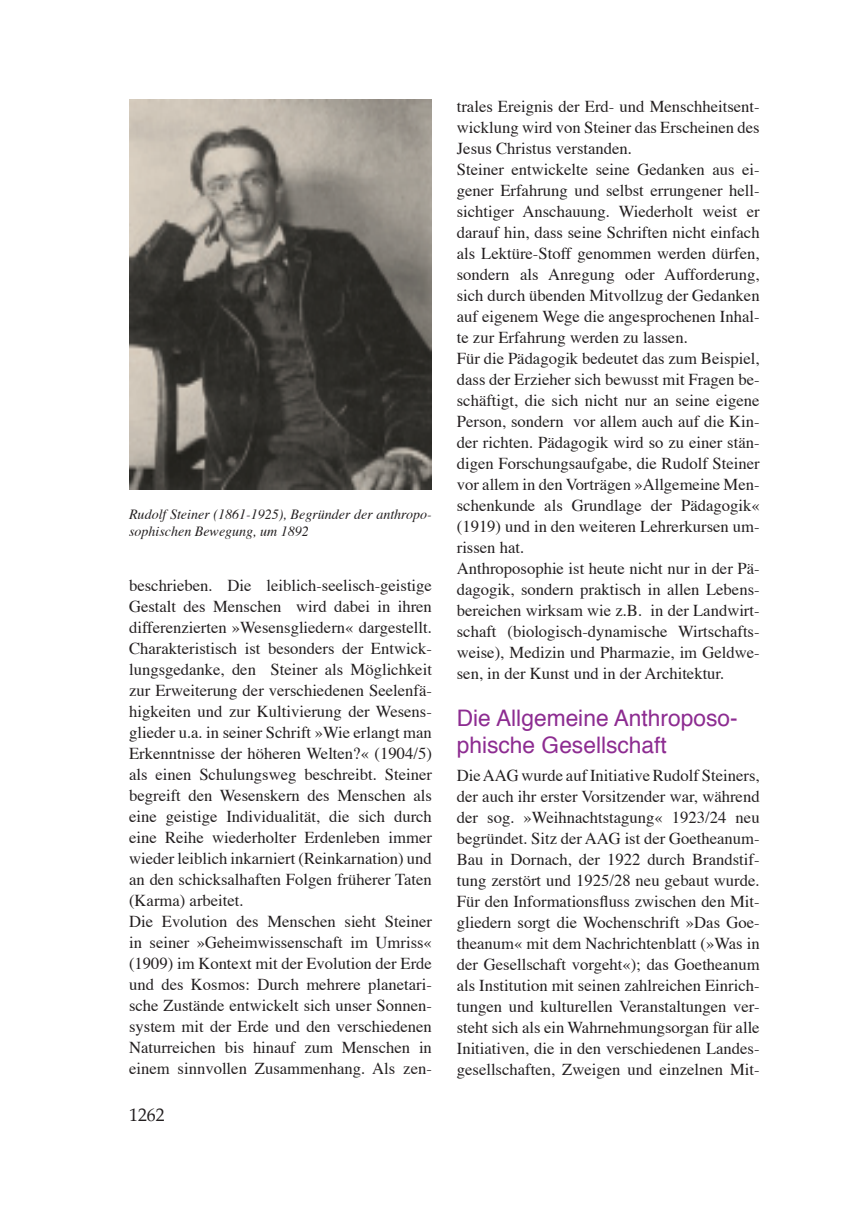
<style>
.page{position:relative;width:859px;height:1206px;background:#fff}
.page>*{position:absolute;margin:0;border:0;box-sizing:border-box;transform-origin:0 0}
.t1{font:22.75px/26.2px "Helvetica";color:#8d2c91}
.t2{font:17.85px "Palatino";color:#231f20}
.t3{font:16.62px/21px "Times";color:#231f20}
.t4{font:italic 14px/17.5px "Times";color:#231f20}
</style>
<div class="page">
<img style="left:129px;top:99px;width:303px;height:391px">
<p class="t4" style="left:129px;top:504px;width:304px">Rudolf Steiner (1861-1925), Begründer der anthropo&shy;sophischen Bewegung, um 1892</p>
<p class="t3" style="left:129px;top:573px;width:304px">beschrieben. Die leiblich-seelisch-geistige Gestalt des Menschen wird dabei in ihren differenzierten »Wesensgliedern« dargestellt.<br>Charakteristisch ist besonders der Entwick&shy;lungsgedanke, den Steiner als Möglichkeit zur Erweiterung der verschiedenen Seelenfä&shy;higkeiten und zur Kultivierung der Wesens&shy;glieder u.a. in seiner Schrift »Wie erlangt man Erkenntnisse der höheren Welten?« (1904/5) als einen Schulungsweg beschreibt. Steiner begreift den Wesenskern des Menschen als eine geistige Individualität, die sich durch eine Reihe wiederholter Erdenleben immer wieder leiblich inkarniert (Reinkarnation) und an den schicksalhaften Folgen früherer Taten (Karma) arbeitet.<br>Die Evolution des Menschen sieht Steiner in seiner »Geheimwissenschaft im Umriss« (1909) im Kontext mit der Evolution der Erde und des Kosmos: Durch mehrere planetari&shy;sche Zustände entwickelt sich unser Sonnen&shy;system mit der Erde und den verschiedenen Naturreichen bis hinauf zum Menschen in einem sinnvollen Zusammenhang. Als zen-</p>
<p class="t2" style="left:129px;top:1103px;width:37px">1262</p>
<p class="t3" style="left:456px;top:94px;width:304px">trales Ereignis der Erd- und Menschheitsent&shy;wicklung wird von Steiner das Erscheinen des Jesus Christus verstanden.<br>Steiner entwickelte seine Gedanken aus ei&shy;gener Erfahrung und selbst errungener hell&shy;sichtiger Anschauung. Wiederholt weist er darauf hin, dass seine Schriften nicht einfach als Lektüre-Stoff genommen werden dürfen, sondern als Anregung oder Aufforderung, sich durch übenden Mitvollzug der Gedanken auf eigenem Wege die angesprochenen Inhal&shy;te zur Erfahrung werden zu lassen.<br>Für die Pädagogik bedeutet das zum Beispiel, dass der Erzieher sich bewusst mit Fragen be&shy;schäftigt, die sich nicht nur an seine eigene Person, sondern vor allem auch auf die Kin&shy;der richten. Pädagogik wird so zu einer stän&shy;digen Forschungsaufgabe, die Rudolf Steiner vor allem in den Vorträgen »Allgemeine Men&shy;schenkunde als Grundlage der Pädagogik« (1919) und in den weiteren Lehrerkursen um&shy;rissen hat.<br>Anthroposophie ist heute nicht nur in der Pä&shy;dagogik, sondern praktisch in allen Lebens&shy;bereichen wirksam wie z.B. in der Landwirt&shy;schaft (biologisch-dynamische Wirtschafts&shy;weise), Medizin und Pharmazie, im Geldwe&shy;sen, in der Kunst und in der Architektur.</p>
<h1 class="t1" style="left:456px;top:704px;width:282px">Die Allgemeine Anthroposo&shy;phische Gesellschaft</h1>
<p class="t3" style="left:456px;top:763px;width:304px;text-align:justify">Die AAG wurde auf Initiative Rudolf Steiners, der auch ihr erster Vorsitzender war, während der sog. »Weihnachtstagung« 1923/24 neu begründet. Sitz der AAG ist der Goetheanum-Bau in Dornach, der 1922 durch Brandstif&shy;tung zerstört und 1925/28 neu gebaut wurde.<br>Für den Informationsfluss zwischen den Mit&shy;gliedern sorgt die Wochenschrift »Das Goe&shy;theanum« mit dem Nachrichtenblatt (»Was in der Gesellschaft vorgeht«); das Goetheanum als Institution mit seinen zahlreichen Einrich&shy;tungen und kulturellen Veranstaltungen ver&shy;steht sich als ein Wahrnehmungsorgan für alle Initiativen, die in den verschiedenen Landes&shy;gesellschaften, Zweigen und einzelnen Mit-</p>
</div>
